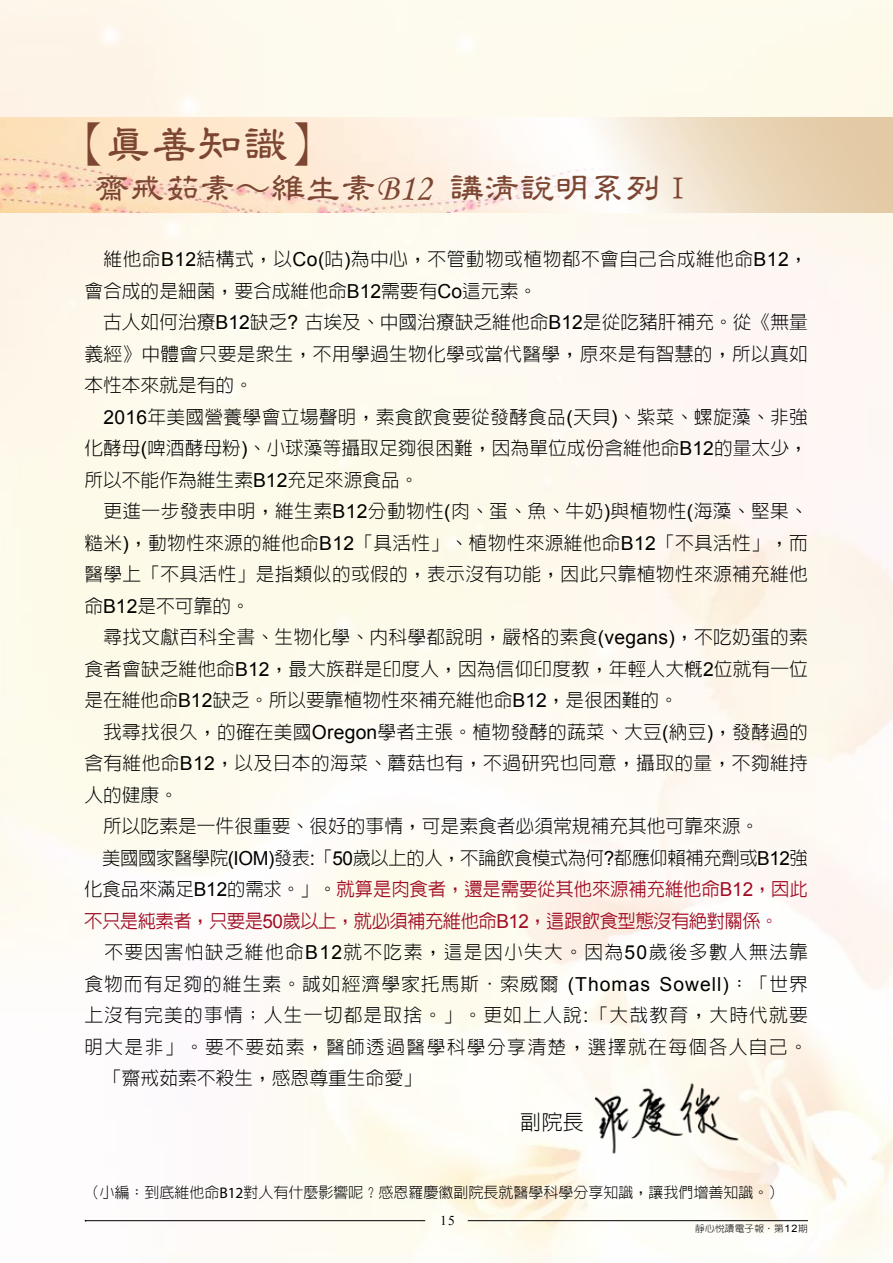
<style>
.page{position:relative;width:893px;height:1263px;background:#fff}
.page>*{position:absolute;margin:0;border:0;box-sizing:border-box;transform-origin:0 0}
.t1{font:600 45px "AR Li Shu B5";color:#7c4632}
.t2{font:600 34.5px "AR Li Shu B5";color:#7c4632}
.t3{font:300 21px "AR Hei B5";color:#000}
.t4{font:19.35px "Arial";letter-spacing:.055em;color:#000}
.t5{font:300 18.75px/31.5px "AR Hei B5";letter-spacing:.015em;color:#000;text-align:justify}
.t6{font:300 18.75px "AR Hei B5";letter-spacing:-.025em;color:#000}
.t7{font:500 18.75px "AR Hei B5";letter-spacing:-.005em;color:#a00c23}
.t8{font:500 18.75px "AR Hei B5";letter-spacing:-.03em;color:#a00c23}
.t9{font:300 18.75px "AR Hei B5";letter-spacing:.07em;color:#000}
.t10{font:300 18.75px "AR Hei B5";letter-spacing:.065em;color:#000}
.t11{font:300 18.75px "AR Hei B5";letter-spacing:.075em;color:#000}
.t12{font:300 18.75px "AR Hei B5";letter-spacing:.055em;color:#000}
.t13{font:300 15px "AR Hei B5";color:#000}
.t14{font:13.5px "Times New Roman";color:#000}
.t15{font:300 9.3px "AR Hei B5";letter-spacing:.01em;color:#000;scale:1.05 1}
.s1{font-family:"Monotype Corsiva";font-weight:400;font-size:37.5px}
.s2{font-family:"Arial";font-weight:400;font-size:19.35px}
.s3{font-weight:300;color:#000}
.s4{font-family:"Arial";font-weight:400;font-size:19.35px;color:#000}
.s5{font-family:"AR Hei B5";font-weight:300;font-size:18.75px}
.s6{font-family:"Myriad Pro";font-weight:400;font-size:15.45px}
.s7{font-family:"AR Yuan B5";font-weight:700}
.s8{font-family:"Arial";font-weight:400;font-size:10.2px}
</style>
<div class="page">
<hr style="left:86px;top:1220px;width:339px;height:1px;background:#000">
<hr style="left:468px;top:1220px;width:340px;height:1px;background:#000">
<img style="left:0;top:118px;width:893px;height:94px">
<img style="left:583px;top:1074px;width:165px;height:88px">
<h1 class="t1" style="left:60px;top:121px;width:277px">【真善知識【</h1>
<h2 class="t2" style="left:95px;top:170px;width:339px">齋戒茹素～維生素<span class="s1">B12</span></h2>
<h2 class="t2" style="left:449px;top:170px;width:248px">講清說明系列Ⅰ</h2>
<p class="t5" style="left:84px;top:243px;width:725px;text-indent:19px">維他命<span class="s2">B12</span>結構式，以<span class="s2">Co</span> 咕<span class="s2">( )</span>為中心，不管動物或植物都不會自己合成維他命<span class="s2">B12</span>，會合成的是細菌，要合成維他命<span class="s2">B12</span>需要有<span class="s2">Co</span>這元素。</p>
<p class="t5" style="left:84px;top:306px;width:725px;text-indent:19px">古人如何治療<span class="s2">B12</span>缺乏<span class="s2">?</span> 古埃及、中國治療缺乏維他命<span class="s2">B12</span>是從吃豬肝補充。從《無量義經》中體會只要是眾生，不用學過生物化學或當代醫學，原來是有智慧的，所以真如本性本來就是有的。</p>
<p class="t5" style="left:84px;top:401px;width:725px;text-indent:19px"><span class="s2">2016</span>年美國營養學會立場聲明，素食飲食要從發酵食品<span class="s2">(</span>天貝<span class="s2">)</span>、紫菜、螺旋藻、非強化酵母<span class="s2">(</span>啤酒酵母粉<span class="s2">)</span>、小球藻等攝取足夠很困難，因為單位成份含維他命<span class="s2">B12</span>的量太少，所以不能作為維生素<span class="s2">B12</span>充足來源食品。</p>
<p class="t5" style="left:84px;top:495px;width:725px;text-indent:19px">更進一步發表申明，維生素<span class="s2">B12</span>分動物性肉<span class="s2">(</span> 、蛋、魚、牛奶<span class="s2">)</span>與植物性<span class="s2">(</span>海藻、堅果、糙米，<span class="s2">)</span> 動物性來源的維他命<span class="s2">B12</span>「具活性」、植物性來源維他命<span class="s2">B12</span>「不具活性」，而醫學上「不具活性」是指類似的或假的，表示沒有功能，因此只靠植物性來源補充維他命<span class="s2">B12</span>是不可靠的。</p>
<p class="t5" style="left:84px;top:621px;width:725px;text-indent:19px">尋找文獻百科全書、生物化學、內科學都說明，嚴格的素食<span class="s2">(vegans</span> ，<span class="s2">)</span> 不吃奶蛋的素食者會缺乏維他命<span class="s2">B12</span>，最大族群是印度人，因為信仰印度教，年輕人大概<span class="s2">2</span>位就有一位是在維他命<span class="s2">B12</span>缺乏。所以要靠植物性來補充維他命<span class="s2">B12</span>，是很困難的。</p>
<p class="t5" style="left:103px;top:716px;width:706px">我尋找很久，的確在美國<span class="s2">Oregon</span>學者主張。植物發酵的蔬菜、大豆<span class="s2">(</span>納豆，<span class="s2">)</span> 發酵過的</p>
<p class="t5" style="left:84px;top:747px;width:725px">含有維他命<span class="s2">B12</span>，以及日本的海菜、蘑菇也有，不過研究也同意，攝取的量，不夠維持</p>
<p class="t5" style="left:84px;top:779px;width:95px">人的健康。</p>
<p class="t5" style="left:103px;top:810px;width:658px">所以吃素是一件很重要、很好的事情，可是素食者必須常規補充其他可靠來源。</p>
<p class="t6" style="left:102px;top:848px;width:707px">美國國家醫學院<span class="s2">(IOM)</span>發表「<span class="s2">: 50</span>歲以上的人，不論飲食模式為何<span class="s2">?</span>都應仰賴補充劑或<span class="s2">B12</span>強</p>
<p class="t7" style="left:84px;top:879px;width:725px"><span class="s3">化食品來滿足</span><span class="s4">B12</span><span class="s3">的需求。」。</span>就算是肉食者，還是需要從其他來源補充維他命<span class="s2">B12</span>，因此</p>
<p class="t8" style="left:84px;top:911px;width:696px">不只是純素者，只要是<span class="s2">50</span>歲以上，就必須補充維他命<span class="s2">B12</span>，這跟飲食型態沒有絕對關係。</p>
<p class="t9" style="left:104px;top:943px;width:705px">不要因害怕缺乏維他命<span class="s2">B12</span>就不吃素，這是因小失大。因為<span class="s2">50</span>歲後多數人無法靠</p>
<p class="t4" style="left:659px;top:971px;width:150px">Sowell <span class="s5">：</span>) <span class="s5">「世界</span></p>
<p class="t12" style="left:84px;top:974px;width:476px">食物而有足夠的維生素。誠如經濟學家托馬斯·索威爾</p>
<p class="t10" style="left:84px;top:1006px;width:725px">上沒有完美的事情；人生一切都是取捨。」。更如上人說「<span class="s2">:</span> 大哉教育，大時代就要</p>
<p class="t11" style="left:84px;top:1037px;width:725px">明大是非」。要不要茹素，醫師透過醫學科學分享清楚，選擇就在每個各人自己。</p>
<p class="t5" style="left:103px;top:1062px;width:320px">「齋戒茹素不殺生，感恩尊重生命愛「</p>
<p class="t4" style="left:568px;top:971px;width:84px">(Thomas</p>
<p class="t3" style="left:520px;top:1112px;width:65px">副院長</p>
<p class="t13" style="left:84px;top:1185px;width:701px">（小編：到底維他命<span class="s6">B12</span>對人有什麼影響呢？感恩羅慶徽副院長就醫學科學分享知識，讓我們增善知識。(</p>
<p class="t14" style="left:440px;top:1211px;width:16px">15</p>
<p class="t15" style="left:695px;top:1223px;width:109px">靜心悅讀電子報<span class="s7">．</span>第<span class="s8">12</span>期</p>
</div>
